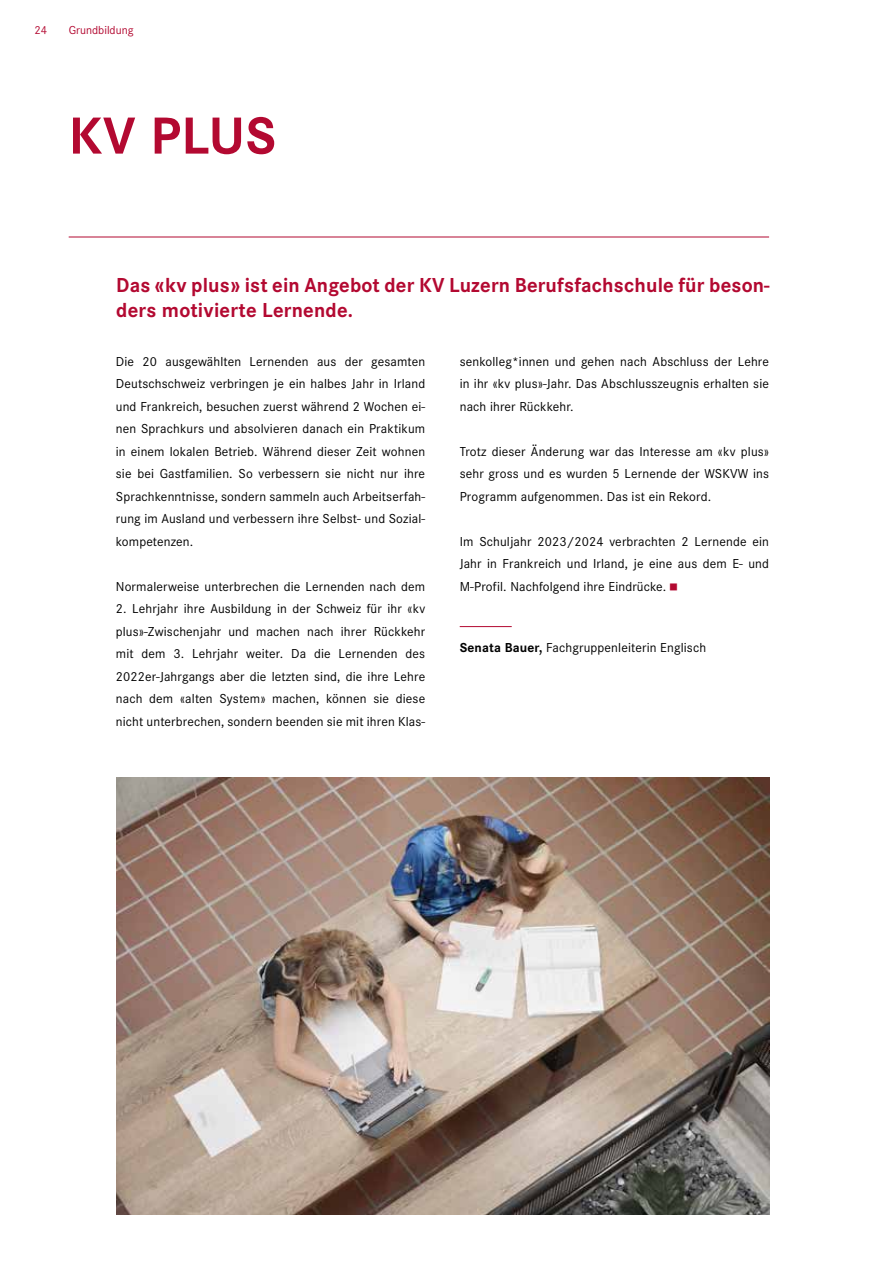
<style>
.page{position:relative;width:893px;height:1263px;background:#fff}
.page>*{position:absolute;margin:0;border:0;box-sizing:border-box;transform-origin:0 0}
.t1{font:700 54px "Corporate S";letter-spacing:.01em;color:#b30931}
.t2{font:700 21px/25.5px "Corporate S";letter-spacing:.01em;color:#b30931}
.t3{font:13.5px/22.5px "Corporate S";letter-spacing:.01em;color:#000;text-align:justify}
.t4{font:12px "Corporate S";color:#b30931}
.s1{font-weight:700}
</style>
<div class="page">
<hr style="left:69px;top:237px;width:700px;height:1px;background:#b30931">
<hr style="left:460px;top:626px;width:52px;height:1px;background:#b30931">
<img style="left:116px;top:778px;width:653px;height:436px">
<p class="t4" style="left:34px;top:22px;width:14px">24</p>
<p class="t4" style="left:69px;top:22px;width:66px">Grundbildung</p>
<h1 class="t1" style="left:69px;top:93px;width:209px">KV PLUS</h1>
<h2 class="t2" style="left:116px;top:270px;width:655px">Das «kv plus» ist ein Angebot der KV Luzern Berufsfachschule für beson&shy;ders motivierte Lernende.</h2>
<p class="t3" style="left:116px;top:349px;width:311px">Die 20 ausgewählten Lernenden aus der gesamten Deutschschweiz verbringen je ein halbes Jahr in Irland und Frankreich, besuchen zuerst während 2 Wochen ei&shy;nen Sprachkurs und absolvieren danach ein Praktikum in einem lokalen Betrieb. Während dieser Zeit wohnen sie bei Gastfamilien. So verbessern sie nicht nur ihre Sprachkenntnisse, sondern sammeln auch Arbeitserfah&shy;rung im Ausland und verbessern ihre Selbst- und Sozial&shy;kompetenzen.</p>
<p class="t3" style="left:116px;top:574px;width:311px">Normalerweise unterbrechen die Lernenden nach dem</p>
<p class="t3" style="left:116px;top:597px;width:311px">2. Lehrjahr ihre Ausbildung in der Schweiz für ihr «kv plus»-Zwischenjahr und machen nach ihrer Rückkehr mit dem 3. Lehrjahr weiter. Da die Lernenden des 2022er-Jahrgangs aber die letzten sind, die ihre Lehre nach dem «alten System» machen, können sie diese nicht unterbrechen, sondern beenden sie mit ihren Klas-</p>
<p class="t3" style="left:460px;top:349px;width:311px">senkolleg*innen und gehen nach Abschluss der Lehre in ihr «kv plus»-Jahr. Das Abschlusszeugnis erhalten sie nach ihrer Rückkehr.</p>
<p class="t3" style="left:460px;top:439px;width:311px">Trotz dieser Änderung war das Interesse am «kv plus» sehr gross und es wurden 5 Lernende der WSKVW ins Programm aufgenommen. Das ist ein Rekord.</p>
<p class="t3" style="left:460px;top:529px;width:311px">Im Schuljahr 2023/2024 verbrachten 2 Lernende ein Jahr in Frankreich und Irland, je eine aus dem E- und M-Profil. Nachfolgend ihre Eindrücke.</p>
<p class="t3" style="left:460px;top:635px;width:248px"><span class="s1">Senata Bauer,</span> Fachgruppenleiterin Englisch</p>
</div>
